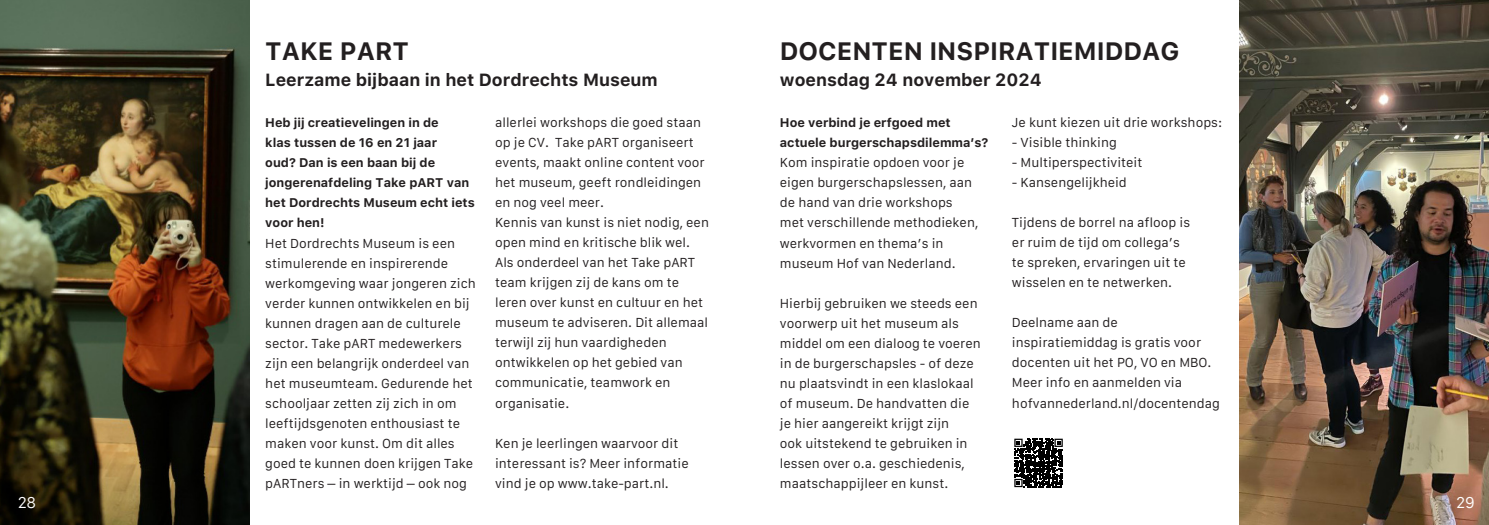
<style>
.page{position:relative;width:1489px;height:525px;background:#fff}
.page>*{position:absolute;margin:0;border:0;box-sizing:border-box;transform-origin:0 0}
.t1{font:700 25px "Galvji";color:#231f20}
.t2{font:700 17.5px "Galvji";color:#231f20}
.t3{font:15px "Galvji";color:#fff}
.t4{font:12.5px/20px "Galvji";color:#231f20}
.t5{font:700 12.5px/20px "Galvji";color:#231f20}
</style>
<div class="page">
<img style="left:0;top:0;width:250px;height:524px">
<img style="left:1239px;top:0;width:249px;height:524px">
<div style="left:1011px;top:436px;width:54px;height:53px;background:linear-gradient(to bottom,#fff,#fff)"></div>
<svg style="left:1014px;top:438px;width:48px;height:49px"></svg>
<p class="t1" style="left:265px;top:36px;width:145px">TAKE PART</p>
<p class="t2" style="left:265px;top:69px;width:394px">Leerzame bijbaan in het Dordrechts Museum</p>
<p class="t5" style="left:265px;top:113px;width:211px">Heb jij creatievelingen in de<br>klas tussen de 16 en 21 jaar<br>oud? Dan is een baan bij de jongerenafdeling Take pART van het Dordrechts Museum echt iets voor hen!</p>
<p class="t4" style="left:265px;top:233px;width:212px">Het Dordrechts Museum is een stimulerende en inspirerende werkomgeving waar jongeren zich verder kunnen ontwikkelen en bij kunnen dragen aan de culturele sector. Take pART medewerkers zijn een belangrijk onderdeel van het museumteam. Gedurende het schooljaar zetten zij zich in om leeftijdsgenoten enthousiast te maken voor kunst. Om dit alles goed te kunnen doen krijgen Take pARTners – in werktijd – ook nog</p>
<p class="t4" style="left:495px;top:113px;width:211px">allerlei workshops die goed staan op je CV. Take pART organiseert events, maakt online content voor het museum, geeft rondleidingen en nog veel meer.</p>
<p class="t4" style="left:495px;top:213px;width:215px">Kennis van kunst is niet nodig, een open mind en kritische blik wel.<br>Als onderdeel van het Take pART team krijgen zij de kans om te leren over kunst en cultuur en het museum te adviseren. Dit allemaal terwijl zij hun vaardigheden ontwikkelen op het gebied van communicatie, teamwork en organisatie.</p>
<p class="t4" style="left:495px;top:433px;width:195px">Ken je leerlingen waarvoor dit interessant is? Meer informatie vind je op www.take-part.nl.</p>
<p class="t1" style="left:780px;top:36px;width:401px">DOCENTEN INSPIRATIEMIDDAG</p>
<p class="t2" style="left:780px;top:69px;width:263px">woensdag 24 november 2024</p>
<p class="t4" style="left:1011px;top:113px;width:212px">Je kunt kiezen uit drie workshops:</p>
<p class="t4" style="left:1011px;top:133px;width:106px">- Visible thinking</p>
<p class="t4" style="left:1011px;top:153px;width:132px">- Multiperspectiviteit</p>
<p class="t4" style="left:1011px;top:173px;width:116px">- Kansengelijkheid</p>
<p class="t4" style="left:1011px;top:213px;width:180px">Tijdens de borrel na afloop is er ruim de tijd om collega’s te spreken, ervaringen uit te wisselen en te netwerken.</p>
<p class="t4" style="left:1011px;top:313px;width:201px">Deelname aan de inspiratiemiddag is gratis voor docenten uit het PO, VO en MBO.<br>Meer info en aanmelden via</p>
<p class="t4" style="left:1011px;top:393px;width:209px">hofvannederland.nl/docentendag</p>
<p class="t5" style="left:780px;top:113px;width:210px">Hoe verbind je erfgoed met actuele burgerschapsdilemma’s?</p>
<p class="t4" style="left:780px;top:153px;width:200px">Kom inspiratie opdoen voor je eigen burgerschapslessen, aan de hand van drie workshops met verschillende methodieken, werkvormen en thema’s in museum Hof van Nederland.</p>
<p class="t4" style="left:780px;top:293px;width:202px">Hierbij gebruiken we steeds een voorwerp uit het museum als middel om een dialoog te voeren in de burgerschapsles - of deze nu plaatsvindt in een klaslokaal of museum. De handvatten die je hier aangereikt krijgt zijn<br>ook uitstekend te gebruiken in lessen over o.a. geschiedenis, maatschappijleer en kunst.</p>
<p class="t3" style="left:18px;top:493px;width:20px">28</p>
<p class="t3" style="left:1456px;top:493px;width:20px">29</p>
</div>
